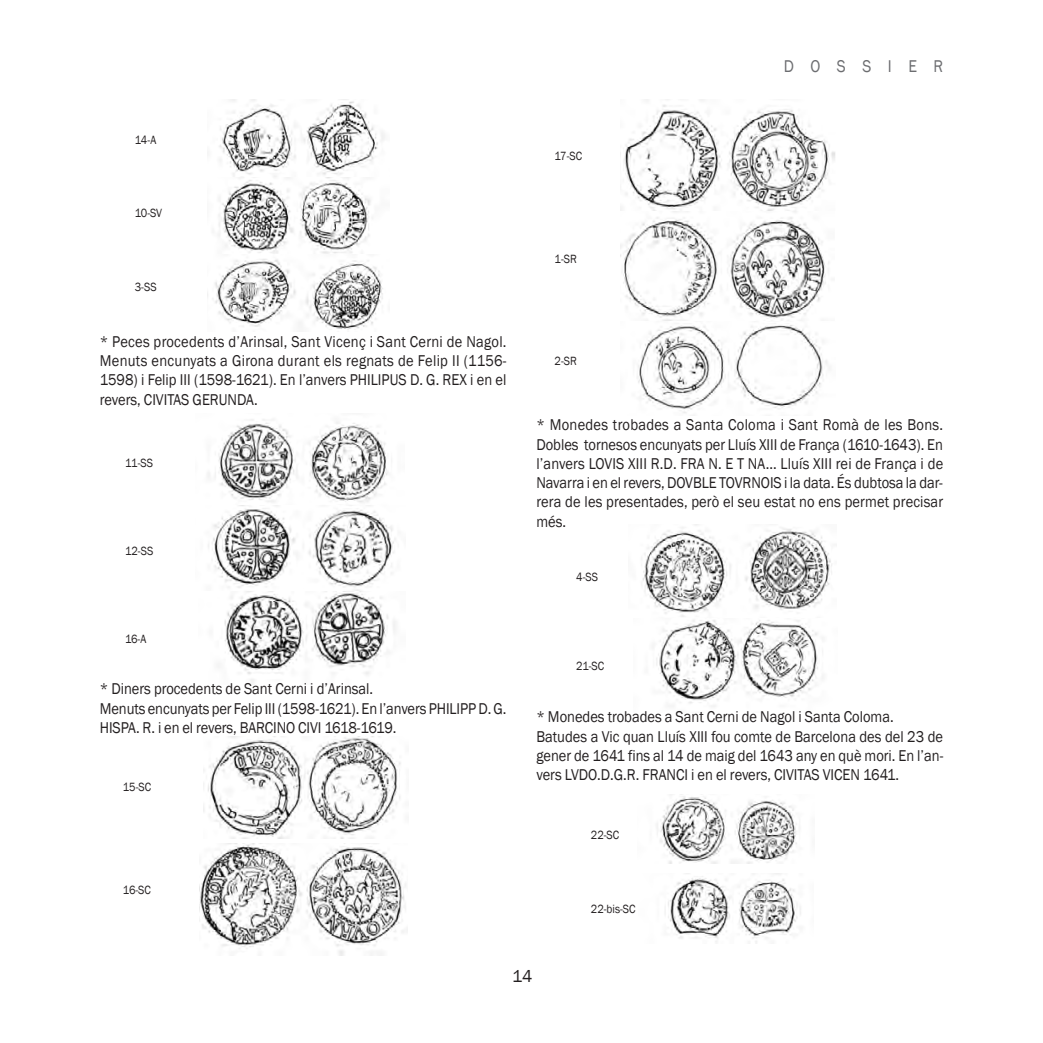
<style>
.page{position:relative;width:1043px;height:1043px;background:#fff}
.page>*{position:absolute;margin:0;border:0;box-sizing:border-box;transform-origin:0 0}
.t1{font:17.5px "Franklin Gothic";letter-spacing:1.05em;color:#6c6d70;scale:.9 1}
.t2{font:17.5px "Franklin Gothic";color:#231f20}
.t3{font:16.1px/19.2px "Franklin Gothic";color:#231f20;text-align:justify;scale:.9 1}
.t4{font:12.25px "Franklin Gothic";color:#231f20;scale:.9 1}
</style>
<div class="page">
<img style="left:203px;top:737px;width:198px;height:102px">
<img style="left:207px;top:100px;width:178px;height:230px">
<img style="left:208px;top:419px;width:180px;height:87px">
<img style="left:208px;top:508px;width:188px;height:84px">
<img style="left:218px;top:593px;width:178px;height:90px">
<img style="left:199px;top:844px;width:209px;height:112px">
<img style="left:621px;top:100px;width:214px;height:111px">
<img style="left:621px;top:212px;width:208px;height:109px">
<img style="left:637px;top:325px;width:193px;height:88px">
<img style="left:642px;top:524px;width:190px;height:93px">
<img style="left:656px;top:620px;width:167px;height:87px">
<img style="left:657px;top:794px;width:140px;height:70px">
<img style="left:668px;top:873px;width:133px;height:70px">
<p class="t4" style="left:135px;top:132px;width:25px">14-A</p>
<p class="t4" style="left:135px;top:206px;width:32px">10-SV</p>
<p class="t4" style="left:135px;top:279px;width:26px">3-SS</p>
<p class="t3" style="left:100px;top:331px;width:453px">* Peces procedents d’Arinsal, Sant Vicenç i Sant Cerni de Nagol.<br>Menuts encunyats a Girona durant els regnats de Felip ii (1156- 1598) i Felip iii (1598-1621). En l’anvers PHiLiPUS D. G. REx i en el revers, CiViTAS GERUNDA.</p>
<p class="t4" style="left:125px;top:455px;width:33px">11-SS</p>
<p class="t4" style="left:125px;top:543px;width:33px">12-SS</p>
<p class="t4" style="left:125px;top:632px;width:25px">16-A</p>
<p class="t3" style="left:100px;top:679px;width:453px;text-align:left">* Diners procedents de Sant Cerni i d’Arinsal.<br>Menuts encunyats per Felip iii (1598-1621). En l’anvers PHiLiPP D. G.<br>HiSPA. R. i en el revers, BARCiNO CiVi 1618-1619.</p>
<p class="t4" style="left:123px;top:780px;width:33px">15-SC</p>
<p class="t4" style="left:123px;top:883px;width:33px">16-SC</p>
<p class="t4" style="left:554px;top:148px;width:32px">17-SC</p>
<p class="t4" style="left:554px;top:251px;width:26px">1-SR</p>
<p class="t4" style="left:554px;top:354px;width:26px">2-SR</p>
<p class="t1" style="left:784px;top:56px;width:179px">DOSSiER</p>
<p class="t3" style="left:536px;top:415px;width:453px">* Monedes trobades a Santa Coloma i Sant Romà de les Bons.<br>Dobles tornesos encunyats per Lluís xiii de França (1610-1643). En l’anvers LOViS xiii R.D. FRA N. E T NA... Lluís xiii rei de França i de Navarra i en el revers, DOVBLE TOVRNOiS i la data. És dubtosa la dar&shy;rera de les presentades, però el seu estat no ens permet precisar més.</p>
<p class="t4" style="left:576px;top:570px;width:26px">4-SS</p>
<p class="t4" style="left:576px;top:658px;width:33px">21-SC</p>
<p class="t3" style="left:536px;top:707px;width:454px;text-align:left">* Monedes trobades a Sant Cerni de Nagol i Santa Coloma.<br>Batudes a Vic quan Lluís xiii fou comte de Barcelona des del 23 de gener de 1641 fins al 14 de maig del 1643 any en què mori. En l’an&shy;vers LVDO.D.G.R. FRANCi i en el revers, CiViTAS ViCEN 1641.</p>
<p class="t4" style="left:591px;top:828px;width:33px">22-SC</p>
<p class="t4" style="left:591px;top:902px;width:51px">22-bis-SC</p>
<p class="t2" style="left:512px;top:966px;width:21px">14</p>
</div>
